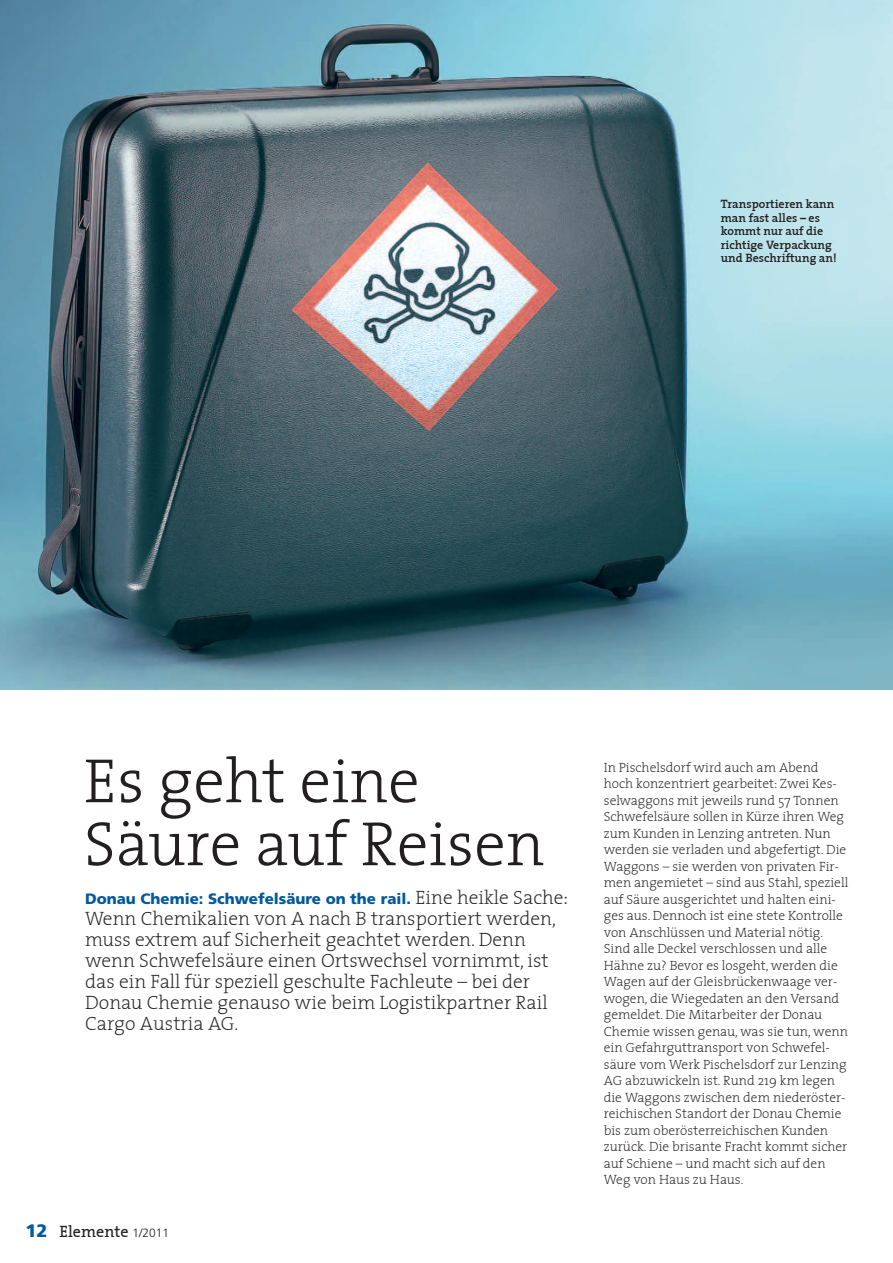
<style>
.page{position:relative;width:893px;height:1263px;background:#fff}
.page>*{position:absolute;margin:0;border:0;box-sizing:border-box;transform-origin:0 0}
.t1{font:63px/63px "The Serif Light Plain";color:#231f20}
.t2{font:19.5px/21px "The Serif Extra Light Plain";color:#231f20}
.t3{font:16.2px "The Serif Plain";color:#231f20}
.t4{font:900 15px "Frutiger";color:#00599b}
.t5{font:13.5px/16.5px "The Serif Extra Light Plain";color:#231f20}
.t6{font:12px/13.5px "The Serif Semi Bold Plain";color:#231f20}
.s1{font-family:"The Serif Extra Light Plain";font-weight:400;font-size:19.5px;color:#231f20}
.s2{font-family:"Frutiger";font-weight:900;font-size:18px;color:#00599b}
.s3{font-family:"Frutiger";font-weight:300;font-size:12px}
</style>
<div class="page">
<img style="left:0;top:0;width:893px;height:689px">
<p class="t6" style="left:721px;top:197px;width:117px">Transportieren kann man fast alles – es kommt nur auf die richtige Verpackung und Beschriftung an!</p>
<h1 class="t1" style="left:84px;top:747px;width:462px">Es geht eine<br>Säure auf Reisen</h1>
<p class="t4" style="left:85px;top:890px;width:485px">Donau Chemie: Schwefelsäure on the rail. <span class="s1">Eine heikle Sache:</span></p>
<p class="t2" style="left:85px;top:907px;width:472px">Wenn Chemikalien von A nach B transportiert werden, muss extrem auf Sicherheit geachtet werden. Denn wenn Schwefelsäure einen Ortswechsel vornimmt, ist das ein Fall für speziell geschulte Fachleute – bei der Donau Chemie genauso wie beim Logistikpartner Rail Cargo Austria AG.</p>
<p class="t3" style="left:26px;top:1218px;width:145px"><span class="s2">12</span> Elemente <span class="s3">1/2011</span></p>
<p class="t5" style="left:604px;top:758px;width:246px">In Pischelsdorf wird auch am Abend hoch konzentriert gearbeitet: Zwei Kes&shy;selwaggons mit jeweils rund 57 Tonnen Schwefelsäure sollen in Kürze ihren Weg zum Kunden in Lenzing antreten. Nun werden sie verladen und abgefertigt. Die Waggons – sie werden von privaten Fir&shy;men angemietet – sind aus Stahl, speziell auf Säure ausgerichtet und halten eini&shy;ges aus. Dennoch ist eine stete Kontrolle von Anschlüssen und Material nötig.<br>Sind alle Deckel verschlossen und alle Hähne zu? Bevor es losgeht, werden die Wagen auf der Gleisbrückenwaage ver&shy;wogen, die Wiegedaten an den Versand gemeldet. Die Mitarbeiter der Donau Chemie wissen genau, was sie tun, wenn ein Gefahrguttransport von Schwefel&shy;säure vom Werk Pischelsdorf zur Lenzing AG abzuwickeln ist. Rund 219 km legen die Waggons zwischen dem niederöster&shy;reichischen Standort der Donau Chemie bis zum oberösterreichischen Kunden zurück. Die brisante Fracht kommt sicher auf Schiene – und macht sich auf den Weg von Haus zu Haus.</p>
</div>
